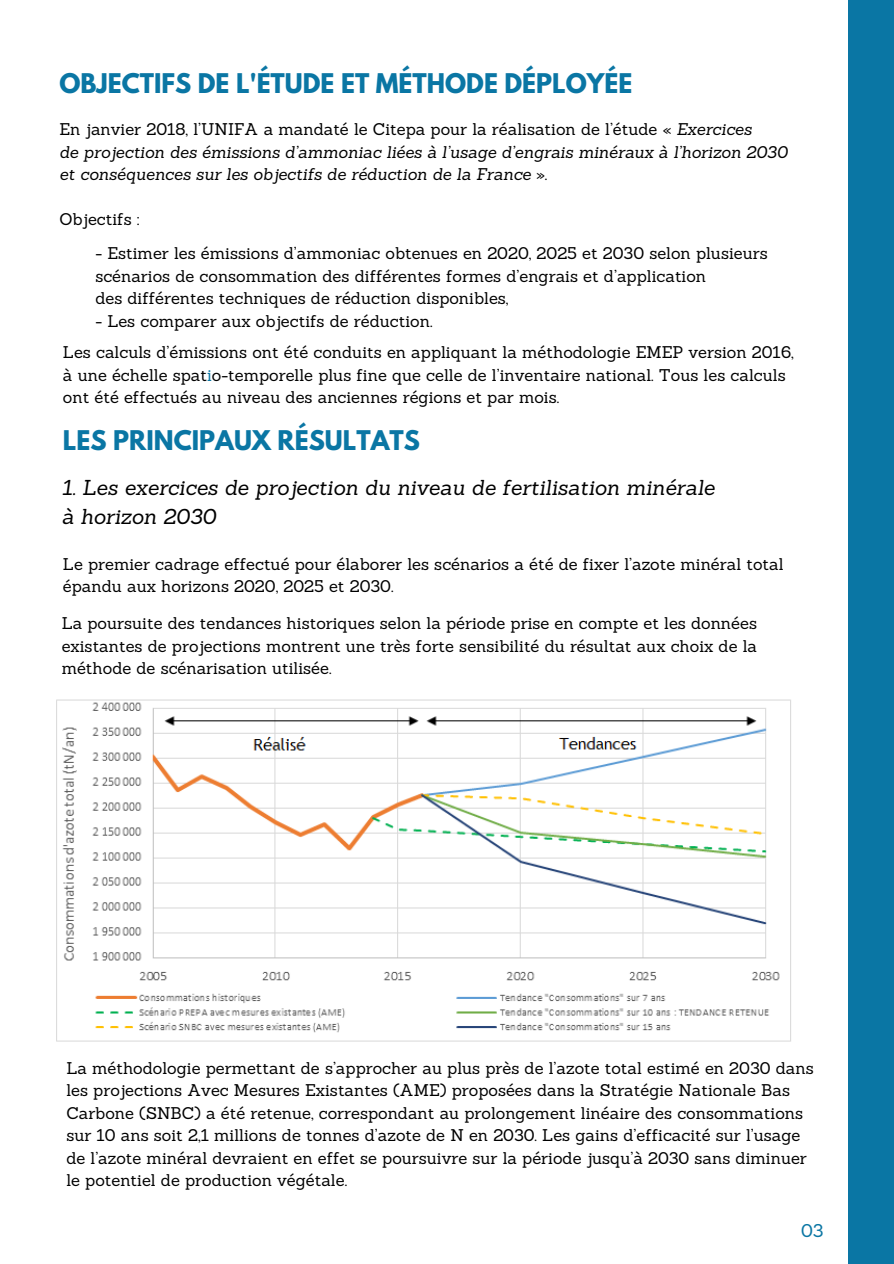
<style>
.page{position:relative;width:894px;height:1264px;background:#fff}
.page>*{position:absolute;margin:0;border:0;box-sizing:border-box;transform-origin:0 0}
.t1{font:700 24px "League Spartan";color:#0a76a4}
.t2{font:italic 21px/29.2px "Sanchez";color:#000}
.t3{font:18px "Sanchez";color:#0a76a4}
.t4{font:16.5px/22.5px "Sanchez";color:#000}
.t5{font:italic 16.5px/22.5px "Sanchez";color:#000}
.s1{font-style:normal}
.s2{color:#0a76a4}
</style>
<div class="page">
<div style="left:848px;top:0;width:45px;height:1263px;background:#0a76a4"></div>
<img style="left:56px;top:699px;width:735px;height:342px">
<h1 class="t1" style="left:59px;top:71px;width:574px">OBJECTIFS DE L'ÉTUDE ET MÉTHODE DÉPLOYÉE</h1>
<p class="t5" style="left:59px;top:118px;width:729px"><span class="s1">En janvier 2018, l’UNIFA a mandaté le Citepa pour la réalisation de l’étude «</span> Exercices<br>de projection des émissions d’ammoniac liées à l’usage d’engrais minéraux à l’horizon 2030 et conséquences sur les objectifs de réduction de la France <span class="s1">».</span></p>
<p class="t4" style="left:59px;top:208px;width:82px">Objectifs :</p>
<p class="t4" style="left:95px;top:242px;width:673px">- Estimer les émissions d’ammoniac obtenues en 2020, 2025 et 2030 selon plusieurs scénarios de consommation des différentes formes d’engrais et d’application<br>des différentes techniques de réduction disponibles,</p>
<p class="t4" style="left:63px;top:305px;width:732px;line-height:31.5px;text-indent:32px">- Les comparer aux objectifs de réduction.<br>Les calculs d’émissions ont été conduits en appliquant la méthodologie EMEP version 2016,</p>
<p class="t4" style="left:63px;top:363px;width:724px">à une échelle spat<span class="s2">i</span>o-temporelle plus fine que celle de l’inventaire national. Tous les calculs ont été effectués au niveau des anciennes régions et par mois.</p>
<h1 class="t1" style="left:63px;top:429px;width:358px">LES PRINCIPAUX RÉSULTATS</h1>
<p class="t2" style="left:62px;top:472px;width:654px">1. Les exercices de projection du niveau de fertilisation minérale à horizon 2030</p>
<p class="t4" style="left:63px;top:552px;width:721px">Le premier cadrage effectué pour élaborer les scénarios a été de fixer l’azote minéral total épandu aux horizons 2020, 2025 et 2030.</p>
<p class="t4" style="left:62px;top:612px;width:696px;text-align:justify">La poursuite des tendances historiques selon la période prise en compte et les données existantes de projections montrent une très forte sensibilité du résultat aux choix de la méthode de scénarisation utilisée.</p>
<p class="t4" style="left:66px;top:1056px;width:748px">La méthodologie permettant de s’approcher au plus près de l’azote total estimé en 2030 dans les projections Avec Mesures Existantes (AME) proposées dans la Stratégie Nationale Bas Carbone (SNBC) a été retenue, correspondant au prolongement linéaire des consommations sur 10 ans soit 2,1 millions de tonnes d’azote de N en 2030. Les gains d’efficacité sur l’usage de l’azote minéral devraient en effet se poursuivre sur la période jusqu’à 2030 sans diminuer le potentiel de production végétale.</p>
<p class="t3" style="left:800px;top:1218px;width:24px">03</p>
</div>
